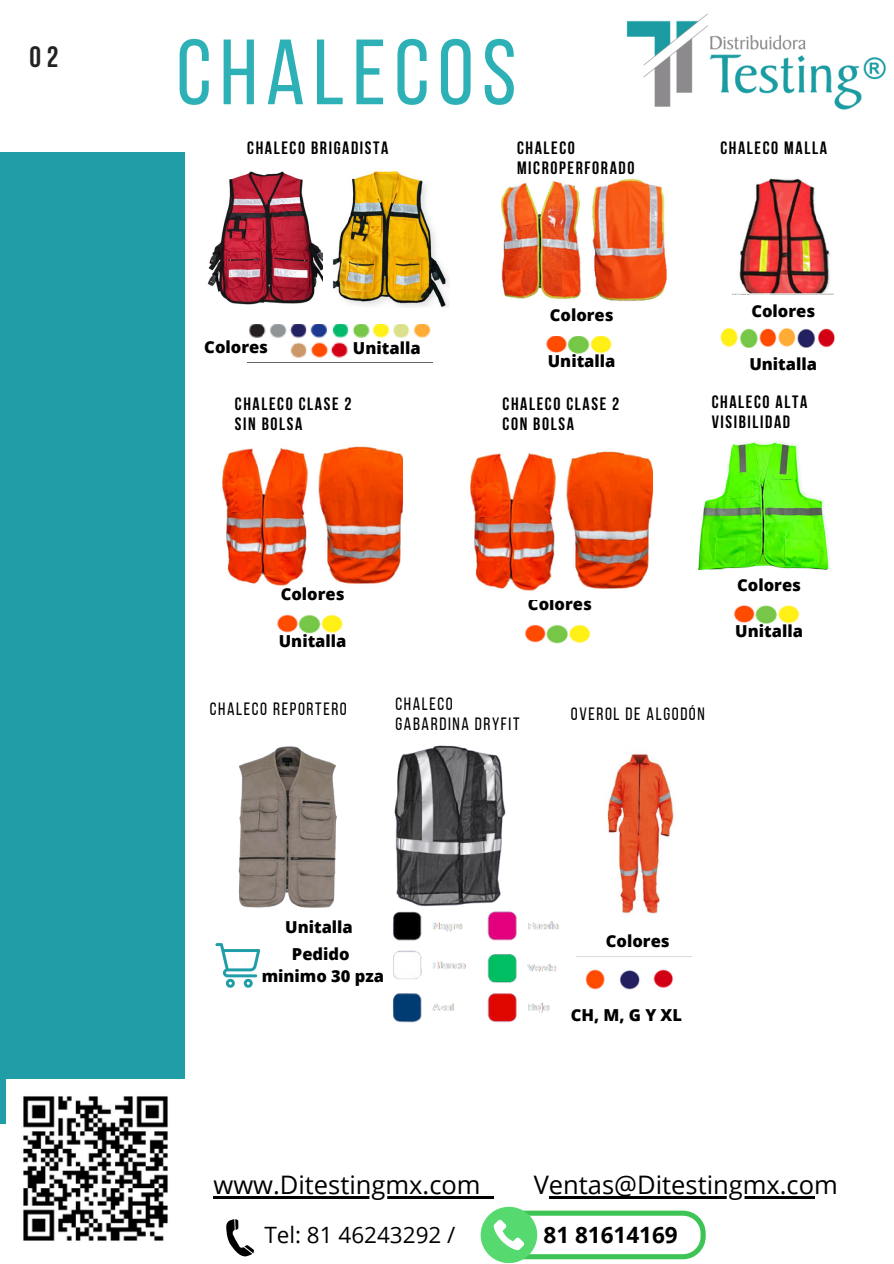
<style>
.page{position:relative;width:894px;height:1264px;background:#fff}
.page>*{position:absolute;margin:0;border:0;box-sizing:border-box;transform-origin:0 0}
.t1{font:92.4px "Bebas Neue";letter-spacing:.09em;color:#2eb1b6}
.t2{font:700 29.4px "Bebas Neue";color:#222}
.t3{font:25.5px "Open Sans";color:#000}
.t4{font:22.5px "Open Sans";color:#000}
.t5{font:700 22.5px "Open Sans";color:#000}
.t6{font:700 17.85px/20.2px "Bebas Neue";letter-spacing:.09em;color:#000}
.t7{font:17.85px/20.2px "Bebas Neue";letter-spacing:.09em;color:#000}
.t8{font:800 16.5px/22.5px "Open Sans";color:#000;text-align:center}
</style>
<div class="page">
<div style="left:0;top:152px;width:184px;height:971px;background:#219da8"></div>
<img style="left:207px;top:171px;width:116px;height:133px">
<img style="left:698px;top:441px;width:132px;height:130px">
<img style="left:249px;top:325px;width:182px;height:33px">
<img style="left:732px;top:178px;width:101px;height:117px">
<img style="left:720px;top:327px;width:115px;height:20px">
<img style="left:501px;top:178px;width:166px;height:123px">
<img style="left:546px;top:337px;width:66px;height:17px">
<img style="left:733px;top:605px;width:67px;height:18px">
<img style="left:524px;top:624px;width:67px;height:19px">
<img style="left:277px;top:614px;width:66px;height:20px">
<img style="left:222px;top:446px;width:180px;height:140px">
<img style="left:470px;top:451px;width:182px;height:140px">
<img style="left:607px;top:753px;width:67px;height:162px">
<img style="left:576px;top:956px;width:115px;height:34px">
<img style="left:626px;top:13px;width:260px;height:97px">
<img style="left:7px;top:1079px;width:177px;height:162px">
<img style="left:332px;top:171px;width:117px;height:136px">
<svg style="left:226px;top:1219px;width:28px;height:38px"></svg>
<svg style="left:480px;top:1206px;width:225px;height:56px"></svg>
<hr style="left:213px;top:1195px;width:267px;height:3px;background:#000">
<hr style="left:480px;top:1195px;width:14px;height:3px;background:#000">
<hr style="left:548px;top:1195px;width:266px;height:3px;background:#000">
<img style="left:238px;top:747px;width:99px;height:161px">
<svg style="left:215px;top:943px;width:45px;height:44px"></svg>
<img style="left:394px;top:745px;width:112px;height:145px">
<img style="left:392px;top:890px;width:167px;height:133px">
<h2 class="t2" style="left:29px;top:45px;width:31px">02</h2>
<h1 class="t1" style="left:176px;top:35px;width:341px">CHALECOS</h1>
<p class="t6" style="left:247px;top:140px;width:143px">CHALECO BRIGADISTA</p>
<p class="t8" style="left:204px;top:335px;width:65px">Colores</p>
<p class="t8" style="left:353px;top:336px;width:69px">Unitalla</p>
<p class="t6" style="left:517px;top:140px;width:119px">CHALECO<br>MICROPERFORADO</p>
<p class="t8" style="left:549px;top:303px;width:65px">Colores</p>
<p class="t8" style="left:547px;top:349px;width:69px">Unitalla</p>
<p class="t6" style="left:720px;top:140px;width:108px">CHALECO MALLA</p>
<p class="t8" style="left:751px;top:299px;width:65px">Colores</p>
<p class="t8" style="left:749px;top:352px;width:69px">Unitalla</p>
<p class="t6" style="left:235px;top:395px;width:118px">CHALECO CLASE 2<br>SIN BOLSA</p>
<p class="t6" style="left:502px;top:395px;width:118px">CHALECO CLASE 2<br>CON BOLSA</p>
<p class="t6" style="left:711px;top:393px;width:97px">CHALECO ALTA<br>VISIBILIDAD</p>
<p class="t8" style="left:281px;top:583px;width:65px">Colores</p>
<p class="t8" style="left:279px;top:629px;width:69px">Unitalla</p>
<p class="t7" style="left:210px;top:700px;width:138px">CHALECO REPORTERO</p>
<p class="t8" style="left:528px;top:592px;width:65px">Colores</p>
<p class="t7" style="left:395px;top:695px;width:125px">CHALECO<br>GABARDINA DRYFIT</p>
<p class="t7" style="left:570px;top:705px;width:135px">OVEROL DE ALGODÓN</p>
<p class="t8" style="left:737px;top:573px;width:65px">Colores</p>
<p class="t8" style="left:735px;top:619px;width:69px">Unitalla</p>
<p class="t8" style="left:285px;top:915px;width:69px">Unitalla</p>
<p class="t8" style="left:261px;top:942px;width:124px">Pedido minimo 30 pza</p>
<p class="t8" style="left:605px;top:928px;width:65px">Colores</p>
<p class="t8" style="left:570px;top:1003px;width:113px">CH, M, G Y XL</p>
<h3 class="t3" style="left:213px;top:1166px;width:268px">www.Ditestingmx.com</h3>
<h3 class="t3" style="left:533px;top:1166px;width:306px">Ventas@Ditestingmx.com</h3>
<h3 class="t4" style="left:264px;top:1218px;width:192px">Tel: 81 46243292 /</h3>
<h3 class="t5" style="left:543px;top:1218px;width:136px">81 81614169</h3>
</div>
